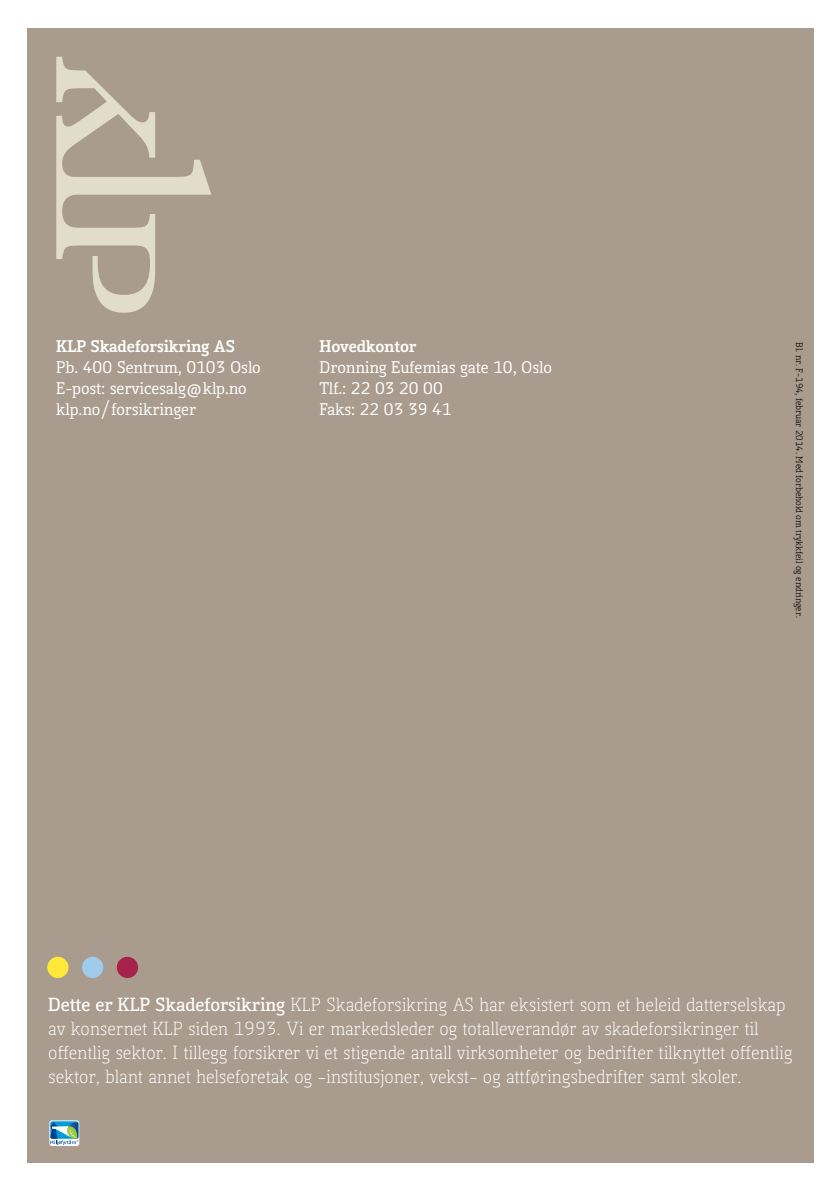
<style>
.page{position:relative;width:840px;height:1191px;background:#fff}
.page>*{position:absolute;margin:0;border:0;box-sizing:border-box;transform-origin:0 0}
.t1{font:300 18px/24px "Kofi Pure Serif";color:#fff}
.t2{font:500 16px/21px "Kofi Pure Serif";color:#fff}
.t3{font:800 16px "Kofi Pure Serif";color:#fff}
.t4{font:9px "Kofi Pure Serif";color:#000}
.s1{font-weight:700}
</style>
<div class="page">
<div style="left:28px;top:28px;width:785px;height:1134px;background:#a99b8d"></div>
<svg style="left:56px;top:57px;width:155px;height:256px"></svg>
<svg style="left:49px;top:1120px;width:30px;height:26px"></svg>
<div style="left:50px;top:1121px;width:28px;height:17px;background:#56bee6;border-radius:2px"></div>
<svg style="left:50px;top:1122px;width:29px;height:23px"></svg>
<div style="left:47px;top:956px;width:21px;height:22px;background:#ffe938;border-radius:50%"></div>
<div style="left:82px;top:956px;width:21px;height:22px;background:#9fcbed;border-radius:50%"></div>
<div style="left:117px;top:956px;width:21px;height:22px;background:#a7214d;border-radius:50%"></div>
<p class="t3" style="left:56px;top:335px;width:180px">KLP Skadeforsikring AS</p>
<p class="t2" style="left:56px;top:357px;width:206px">Pb. 400 Sentrum, 0103 Oslo<br>E-post: servicesalg@klp.no klp.no/forsikringer</p>
<p class="t3" style="left:319px;top:335px;width:98px">Hovedkontor</p>
<p class="t2" style="left:319px;top:357px;width:234px">Dronning Eufemias gate 10, Oslo<br>Tlf.: 22 03 20 00<br>Faks: 22 03 39 41</p>
<p class="t4" style="left:804px;top:342px;width:277px;rotate:90deg">Bl. nr. F-194, februar 2014. Med forbehold om trykkfeil og endringer.</p>
<p class="t1" style="left:48px;top:992px;width:745px"><span class="s1">Dette er KLP Skadeforsikring</span> KLP Skadeforsikring AS har eksistert som et heleid datterselskap av konsernet KLP siden 1993. Vi er markedsleder og totalleverandør av skadeforsikringer til offentlig sektor. I tillegg forsikrer vi et stigende antall virksomheter og bedrifter tilknyttet offentlig sektor, blant annet helseforetak og -institusjoner, vekst- og attføringsbedrifter samt skoler.</p>
</div>
